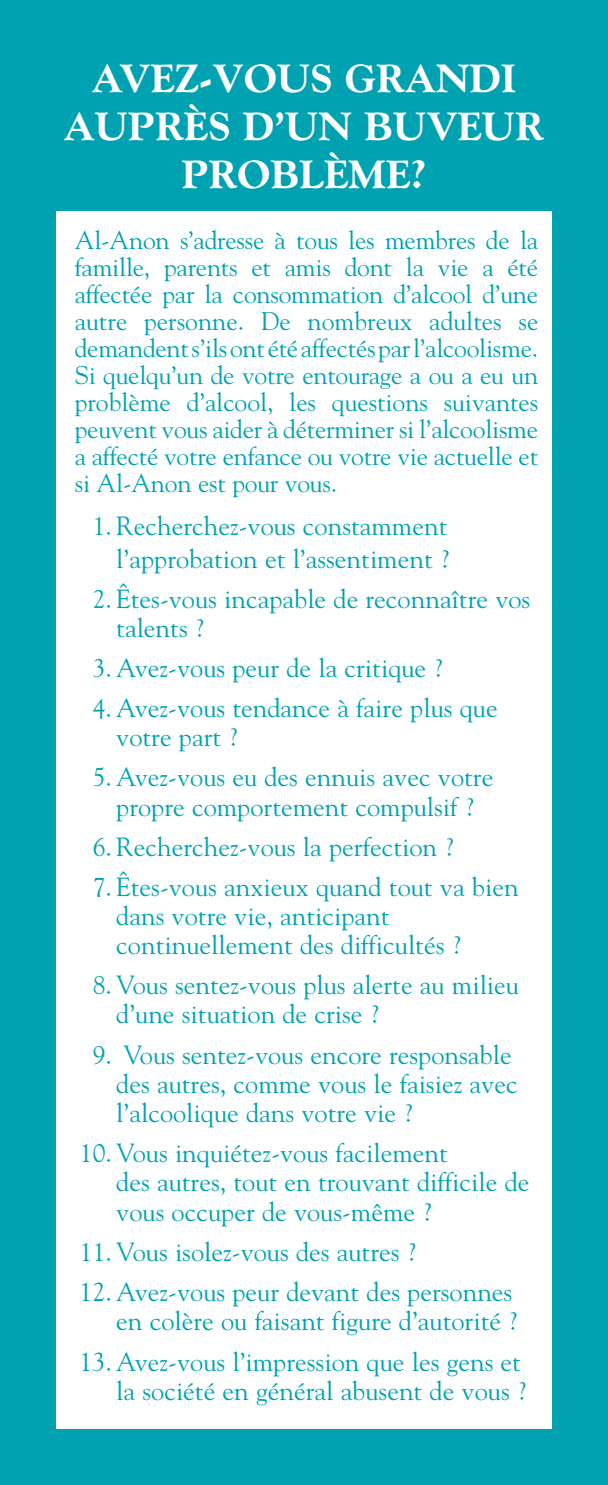
<style>
.page{position:relative;width:608px;height:1485px;background:#00a2b2}
.page>*{position:absolute;margin:0;border:0;box-sizing:border-box;transform-origin:0 0}
.t1{font:800 40px/48px "Goudy";color:#fff;text-align:center}
.t2{font:26.25px/29.2px "Goudy";color:#00a2b2}
.t3{font:25.5px/27px "Goudy";letter-spacing:-.01em;color:#00a2b2;text-align:justify}
.s1{font-size:25.75px}
</style>
<div class="page">
<div style="left:56px;top:211px;width:495px;height:1218px;background:#fff"></div>
<p class="t1" style="left:64px;top:54px;width:481px">AVEZ-VOUS GRANDI<br>AUPRÈS D’UN BUVEUR<br>PROBLÈME?</p>
<p class="t3" style="left:75px;top:226px;width:465px">Al-Anon s’adresse à tous les membres de la famille, parents et amis dont la vie a été affectée par la consommation d’alcool d’une autre personne. De nombreux adultes se demandent s’ils ont été affectés par l’alcoolisme.<br>Si quelqu’un de votre entourage a ou a eu un problème d’alcool, les questions suivantes peuvent vous aider à déterminer si l’alcoolisme a affecté votre enfance ou votre vie actuelle et si Al-Anon est pour vous.</p>
<p class="t2" style="left:93px;top:509px;width:357px;line-height:32.5px;text-align:right"><span class="s1">1.</span> Recherchez-vous constamment l’approbation et l’assentiment ?</p>
<p class="t2" style="left:116px;top:583px;width:415px;text-indent:-23px"><span class="s1">2.</span> Êtes-vous incapable de reconnaître vos talents ?</p>
<p class="t2" style="left:93px;top:652px;width:351px"><span class="s1">3.</span> Avez-vous peur de la critique ?</p>
<p class="t2" style="left:116px;top:692px;width:383px;text-indent:-23px"><span class="s1">4.</span> Avez-vous tendance à faire plus que votre part ?</p>
<p class="t2" style="left:93px;top:762px;width:402px;text-align:center"><span class="s1">5.</span> Avez-vous eu des ennuis avec votre propre comportement compulsif ?</p>
<p class="t2" style="left:93px;top:831px;width:362px"><span class="s1">6.</span> Recherchez-vous la perfection ?</p>
<p class="t2" style="left:116px;top:871px;width:404px;text-indent:-23px"><span class="s1">7.</span> Êtes-vous anxieux quand tout va bien dans votre vie, anticipant continuellement des difficultés ?</p>
<p class="t2" style="left:116px;top:970px;width:404px;text-indent:-23px"><span class="s1">8.</span> Vous sentez-vous plus alerte au milieu d’une situation de crise ?</p>
<p class="t2" style="left:116px;top:1039px;width:403px;text-indent:-23px"><span class="s1">9.</span> Vous sentez-vous encore responsable des autres, comme vous le faisiez avec l’alcoolique dans votre vie ?</p>
<p class="t2" style="left:116px;top:1138px;width:414px;text-indent:-36px"><span class="s1">10.</span> Vous inquiétez-vous facilement<br>des autres, tout en trouvant difficile de vous occuper de vous-même ?</p>
<p class="t2" style="left:80px;top:1236px;width:337px"><span class="s1">11.</span> Vous isolez-vous des autres ?</p>
<p class="t2" style="left:79px;top:1276px;width:439px;text-align:right">12.Avez-vous peur devant des personnes en colère ou faisant figure d’autorité ?</p>
<p class="t2" style="left:79px;top:1346px;width:448px;text-align:right">13.Avez-vous l’impression que les gens et la société en général abusent de vous ?</p>
</div>
